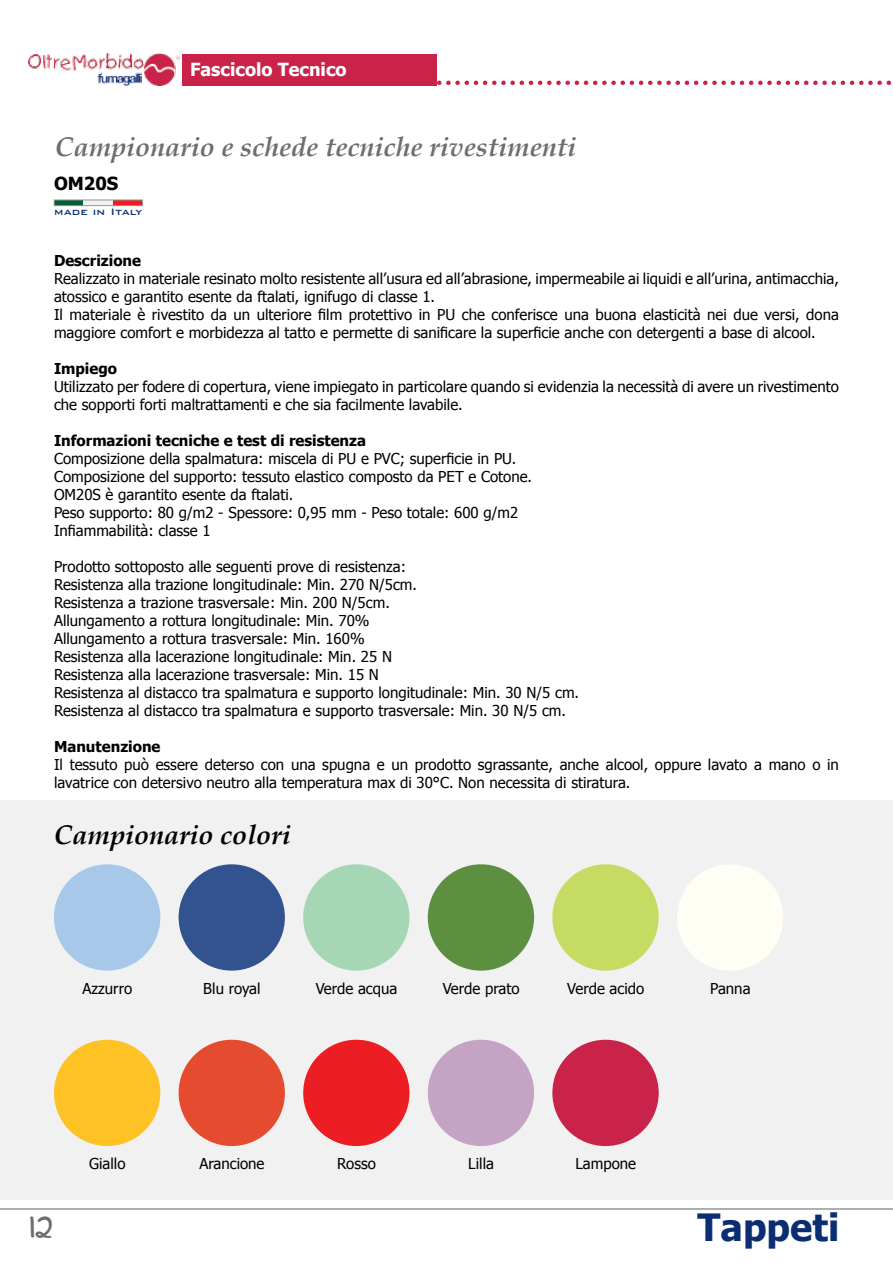
<style>
.page{position:relative;width:893px;height:1263px;background:#fff}
.page>*{position:absolute;margin:0;border:0;box-sizing:border-box;transform-origin:0 0}
.t1{font:700 37.5px "Tahoma";color:#0b2d72}
.t2{font:30px "Kids Plain";color:#6d6e71}
.t3{font:italic 700 27px "Book Antiqua";color:#6d6e71}
.t4{font:italic 700 27px "Book Antiqua";color:#000}
.t5{font:700 18px "Tahoma";color:#fff}
.t6{font:700 18px "Tahoma";color:#000}
.t7{font:15px/18px "Tahoma";color:#000}
.t8{font:700 15px "Tahoma";color:#000}
.t9{font:500 12.3px "Bank Gothic BT";letter-spacing:.01em;color:#0b2d72}
</style>
<div class="page">
<div style="left:183px;top:54px;width:254px;height:31px;background:#c9234a"></div>
<svg style="left:437px;top:81px;width:454px;height:4px"></svg>
<hr style="left:0;top:1208px;width:893px;height:2px;background:#939598">
<img style="left:28px;top:53px;width:152px;height:32px">
<div style="left:54px;top:200px;width:30px;height:6px;background:#006032"></div>
<div style="left:113px;top:200px;width:30px;height:6px;background:#ed1d24"></div>
<div style="left:84px;top:200px;width:29px;height:6px;background:#f1f1f2"></div>
<div style="left:54px;top:200px;width:89px;height:6px;border:1px solid #939598"></div>
<div style="left:0;top:800px;width:893px;height:400px;background:#f1f1f2"></div>
<div style="left:54px;top:864px;width:106px;height:107px;background:#a8c8ea;border-radius:50%"></div>
<div style="left:54px;top:1040px;width:106px;height:106px;background:#fec225;border-radius:50%"></div>
<div style="left:677px;top:864px;width:106px;height:107px;background:#fffef4;border-radius:50%"></div>
<div style="left:552px;top:864px;width:107px;height:107px;background:#c6db62;border-radius:50%"></div>
<div style="left:552px;top:1040px;width:107px;height:106px;background:#c9234a;border-radius:50%"></div>
<div style="left:303px;top:864px;width:106px;height:107px;background:#a5d7b5;border-radius:50%"></div>
<div style="left:303px;top:1040px;width:106px;height:106px;background:#ed1d24;border-radius:50%"></div>
<div style="left:179px;top:864px;width:106px;height:107px;background:#325290;border-radius:50%"></div>
<div style="left:179px;top:1040px;width:106px;height:106px;background:#e54b2f;border-radius:50%"></div>
<div style="left:428px;top:864px;width:106px;height:107px;background:#5c8f40;border-radius:50%"></div>
<div style="left:428px;top:1040px;width:106px;height:106px;background:#c5a3c5;border-radius:50%"></div>
<p class="t5" style="left:190px;top:57px;width:158px">Fascicolo Tecnico</p>
<h3 class="t3" style="left:55px;top:128px;width:522px">Campionario e schede tecniche rivestimenti</h3>
<p class="t6" style="left:54px;top:171px;width:66px">OM20S</p>
<p class="t9" style="left:54px;top:205px;width:90px">made in Italy</p>
<p class="t8" style="left:54px;top:250px;width:89px">Descrizione</p>
<p class="t7" style="left:54px;top:269px;width:786px">Realizzato in materiale resinato molto resistente all’usura ed all’abrasione, impermeabile ai liquidi e all’urina, antimacchia, atossico e garantito esente da ftalati, ignifugo di classe 1.<br>Il materiale è rivestito da un ulteriore film protettivo in PU che conferisce una buona elasticità nei due versi, dona maggiore comfort e morbidezza al tatto e permette di sanificare la superficie anche con detergenti a base di alcool.</p>
<p class="t8" style="left:54px;top:358px;width:65px">Impiego</p>
<p class="t7" style="left:54px;top:377px;width:786px">Utilizzato per fodere di copertura, viene impiegato in particolare quando si evidenzia la necessità di avere un rivestimento che sopporti forti maltrattamenti e che sia facilmente lavabile.</p>
<p class="t8" style="left:54px;top:430px;width:314px">Informazioni tecniche e test di resistenza</p>
<p class="t7" style="left:54px;top:449px;width:480px">Composizione della spalmatura: miscela di PU e PVC; superficie in PU.<br>Composizione del supporto: tessuto elastico composto da PET e Cotone.<br>OM20S è garantito esente da ftalati.<br>Peso supporto: 80 g/m2 - Spessore: 0,95 mm - Peso totale: 600 g/m2<br>Infiammabilità: classe 1</p>
<p class="t7" style="left:54px;top:557px;width:527px">Prodotto sottoposto alle seguenti prove di resistenza:<br>Resistenza alla trazione longitudinale: Min. 270 N/5cm.<br>Resistenza a trazione trasversale: Min. 200 N/5cm.<br>Allungamento a rottura longitudinale: Min. 70%<br>Allungamento a rottura trasversale: Min. 160%<br>Resistenza alla lacerazione longitudinale: Min. 25 N<br>Resistenza alla lacerazione trasversale: Min. 15 N<br>Resistenza al distacco tra spalmatura e supporto longitudinale: Min. 30 N/5 cm.<br>Resistenza al distacco tra spalmatura e supporto trasversale: Min. 30 N/5 cm.</p>
<p class="t8" style="left:54px;top:736px;width:108px">Manutenzione</p>
<p class="t7" style="left:54px;top:755px;width:786px">Il tessuto può essere deterso con una spugna e un prodotto sgrassante, anche alcool, oppure lavato a mano o in lavatrice con detersivo neutro alla temperatura max di 30°C. Non necessita di stiratura.</p>
<h3 class="t4" style="left:54px;top:816px;width:238px">Campionario colori</h3>
<p class="t7" style="left:83px;top:979px;width:51px">Azzurro</p>
<p class="t7" style="left:203px;top:979px;width:59px">Blu royal</p>
<p class="t7" style="left:316px;top:979px;width:83px">Verde acqua</p>
<p class="t7" style="left:443px;top:979px;width:78px">Verde prato</p>
<p class="t7" style="left:567px;top:979px;width:79px">Verde acido</p>
<p class="t7" style="left:710px;top:979px;width:42px">Panna</p>
<p class="t7" style="left:89px;top:1154px;width:38px">Giallo</p>
<p class="t7" style="left:199px;top:1154px;width:67px">Arancione</p>
<p class="t7" style="left:337px;top:1154px;width:40px">Rosso</p>
<p class="t7" style="left:468px;top:1154px;width:27px">Lilla</p>
<p class="t7" style="left:575px;top:1154px;width:62px">Lampone</p>
<h2 class="t2" style="left:26px;top:1209px;width:29px">12</h2>
<h1 class="t1" style="left:698px;top:1201px;width:143px">Tappeti</h1>
</div>
